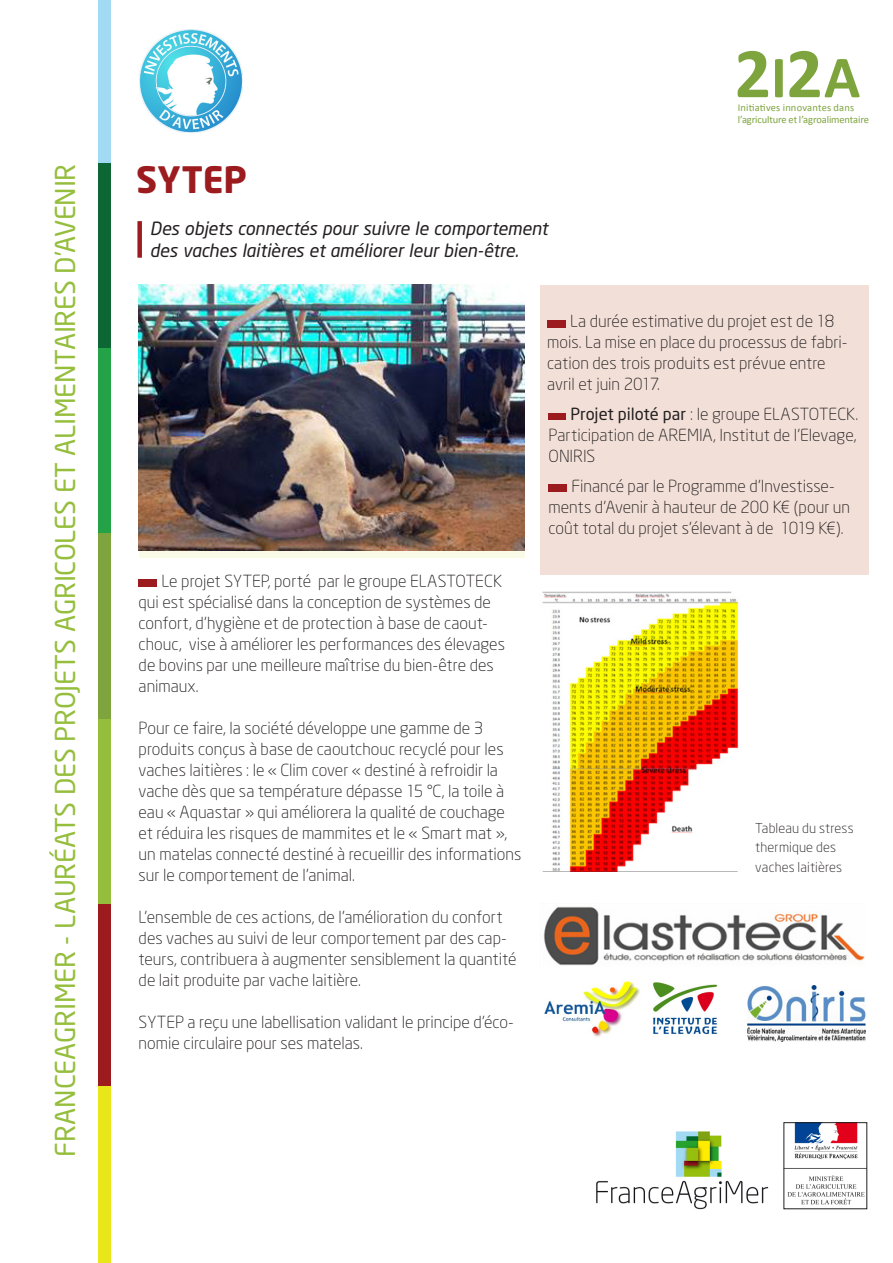
<style>
.page{position:relative;width:893px;height:1263px;background:#fff}
.page>*{position:absolute;margin:0;border:0;box-sizing:border-box;transform-origin:0 0}
.t1{font:700 72px "Calibri";color:#7ea43e}
.t2{font:700 60px "Calibri";color:#7ea43e}
.t3{font:700 36px "Neo Sans";letter-spacing:.005em;color:#9b1b1f}
.t4{font:27px "Neo Sans";letter-spacing:-.005em;color:#95be3c}
.t5{font:italic 18px/21.6px "Neo Sans";letter-spacing:-.005em;color:#231f20}
.t6{font:300 16.5px/21px "Neo Sans";color:#231f20}
.t7{font:300 13.5px/19.5px "Neo Sans";letter-spacing:.01em;color:#231f20}
.t8{font:10.5px "Calibri";letter-spacing:-.01em;color:#7ea43e}
.t9{font:10.5px "Calibri";letter-spacing:.015em;color:#7ea43e}
.s1{font-size:72px}
.s2{font-weight:400}
</style>
<div class="page">
<div style="left:99px;top:0;width:12px;height:1263px;background:#a2daf3"></div>
<div style="left:99px;top:164px;width:12px;height:185px;background:#0d6735"></div>
<div style="left:99px;top:349px;width:12px;height:185px;background:#23a248"></div>
<div style="left:99px;top:534px;width:12px;height:185px;background:#7ea43e"></div>
<div style="left:99px;top:719px;width:12px;height:185px;background:#95be3c"></div>
<div style="left:99px;top:904px;width:12px;height:185px;background:#9b1b1f"></div>
<div style="left:99px;top:1086px;width:12px;height:177px;background:#e9e619"></div>
<img style="left:139px;top:30px;width:103px;height:103px">
<img style="left:786px;top:1124px;width:79px;height:81px">
<img style="left:596px;top:1131px;width:173px;height:79px">
<div style="left:540px;top:285px;width:329px;height:289px;background:#f2e0d8"></div>
<div style="left:137px;top:221px;width:5px;height:37px;background:#9b1b1f"></div>
<div style="left:139px;top:285px;width:385px;height:272px;background:linear-gradient(to right,#fafbe6,#fafbe6)"></div>
<img style="left:139px;top:285px;width:385px;height:265px">
<div style="left:139px;top:579px;width:18px;height:7px;background:#9b1b1f"></div>
<div style="left:547px;top:320px;width:19px;height:7px;background:#9b1b1f"></div>
<div style="left:549px;top:413px;width:17px;height:6px;background:#9b1b1f"></div>
<div style="left:549px;top:485px;width:18px;height:7px;background:#9b1b1f"></div>
<img style="left:544px;top:906px;width:321px;height:60px">
<img style="left:748px;top:985px;width:118px;height:57px">
<img style="left:653px;top:982px;width:65px;height:53px">
<img style="left:544px;top:981px;width:97px;height:56px">
<img style="left:542px;top:591px;width:197px;height:281px">
<h1 class="t1" style="left:734px;top:27px;width:38px">2</h1>
<p class="t9" style="left:738px;top:101px;width:118px">Initiatives innovantes dans</p>
<h2 class="t2" style="left:771px;top:39px;width:91px">I<span class="s1">2</span>A</h2>
<p class="t8" style="left:738px;top:113px;width:133px">l’agriculture et l’agroalimentaire</p>
<h3 class="t4" style="left:49px;top:1157px;width:995px;rotate:-90deg">FranceAgriMer - lauréats des projets Agricoles et alimentaires d’avenir</h3>
<h3 class="t3" style="left:136px;top:157px;width:112px">SYTEP</h3>
<p class="t5" style="left:150px;top:218px;width:400px">Des objets connectés pour suivre le comportement des vaches laitières et améliorer leur bien-être.</p>
<p class="t6" style="left:547px;top:311px;width:302px;text-indent:23px">La durée estimative du projet est de 18 mois. La mise en place du processus de fabri&shy;cation des trois produits est prévue entre avril et juin 2017.</p>
<p class="t6" style="left:549px;top:404px;width:311px;text-align:justify;text-indent:22px"><span class="s2">Projet piloté par</span> : le groupe ELASTOTECK.<br>Participation de AREMIA, Institut de l’Elevage, ONIRIS</p>
<p class="t6" style="left:549px;top:475px;width:303px;text-align:center">Financé par le Programme d’Investisse&shy;ments d’Avenir à hauteur de 200 K€ (pour un coût total du projet s’élevant à de 1019 K€).</p>
<p class="t6" style="left:139px;top:570px;width:368px;text-indent:23px">Le projet SYTEP, porté par le groupe ELASTOTECK qui est spécialisé dans la conception de systèmes de confort, d’hygiène et de protection à base de caout&shy;chouc, vise à améliorer les performances des élevages de bovins par une meilleure maîtrise du bien-être des animaux.</p>
<p class="t6" style="left:139px;top:717px;width:384px">Pour ce faire, la société développe une gamme de 3 produits conçus à base de caoutchouc recyclé pour les vaches laitières : le « Clim cover « destiné à refroidir la vache dès que sa température dépasse 15 °C, la toile à eau « Aquastar » qui améliorera la qualité de couchage et réduira les risques de mammites et le « Smart mat », un matelas connecté destiné à recueillir des informations sur le comportement de l’animal.</p>
<p class="t6" style="left:139px;top:906px;width:379px">L’ensemble de ces actions, de l’amélioration du confort des vaches au suivi de leur comportement par des cap&shy;teurs, contribuera à augmenter sensiblement la quantité de lait produite par vache laitière.</p>
<p class="t6" style="left:139px;top:1011px;width:377px">SYTEP a reçu une labellisation validant le principe d’éco&shy;nomie circulaire pour ses matelas.</p>
<p class="t7" style="left:755px;top:818px;width:100px">Tableau du stress thermique des vaches laitières</p>
</div>
